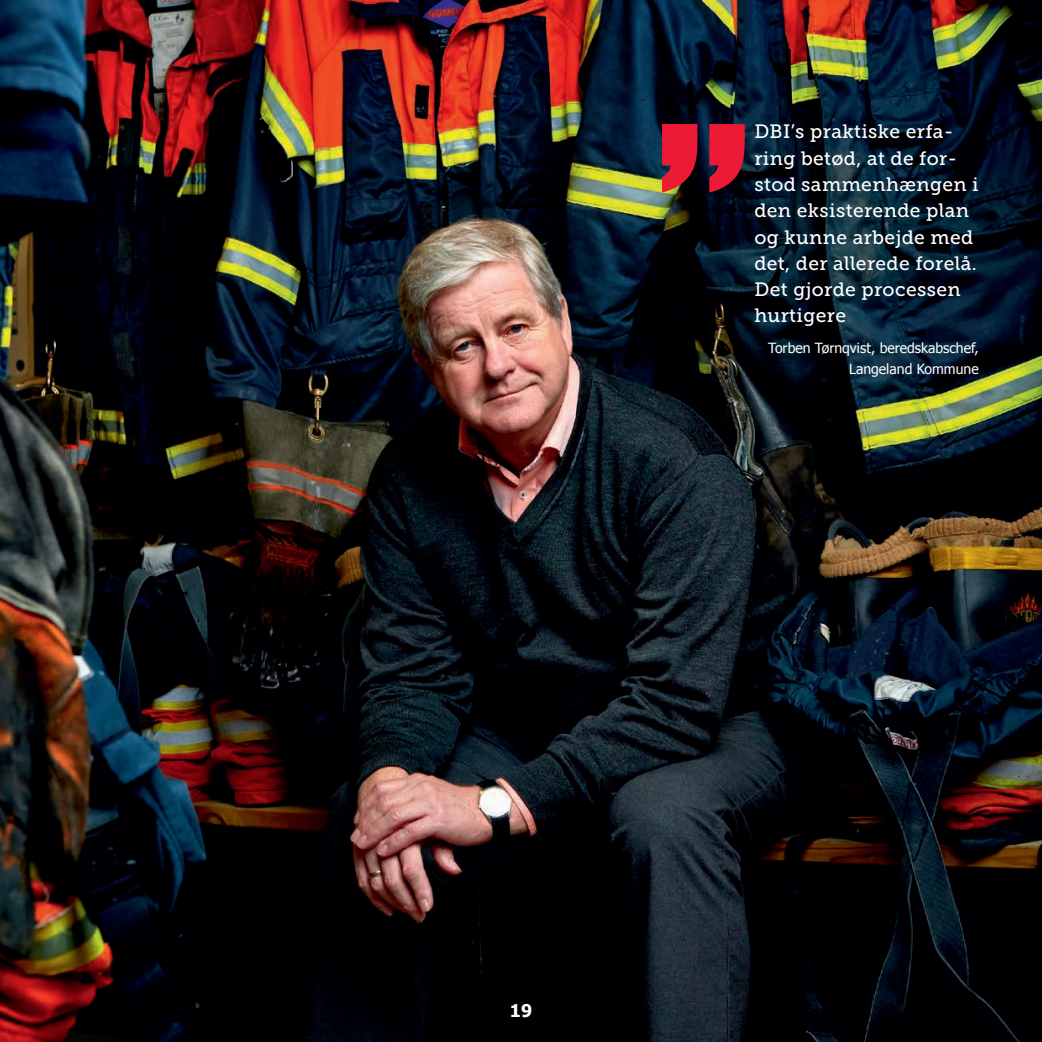
<style>
.page{position:relative;width:1042px;height:1042px;background:#fff}
.page>*{position:absolute;margin:0;border:0;box-sizing:border-box;transform-origin:0 0}
.t1{font:267.4px "Impact";color:#ed1a36}
.t2{font:19.25px/26.2px "Museo Slab 500";letter-spacing:.02em;color:#fff}
.t3{font:700 17.5px "Tahoma";color:#fff}
.t4{font:14px/21px "Tahoma";color:#fff;text-align:right}
</style>
<div class="page">
<img style="left:0;top:0;width:1042px;height:1042px">
<h1 class="t1" style="left:657px;top:23px;width:94px">”</h1>
<p class="t2" style="left:754px;top:119px;width:226px">DBI’s praktiske erfa&shy;ring betød, at de for&shy;stod sammenhængen i den eksisterende plan og kunne arbejde med det, der allerede forelå.<br>Det gjorde processen hurtigere</p>
<p class="t4" style="left:768px;top:337px;width:212px">Torben Tørnqvist, beredskabschef,<br>Langeland Kommune</p>
<p class="t3" style="left:510px;top:998px;width:24px">19</p>
</div>
